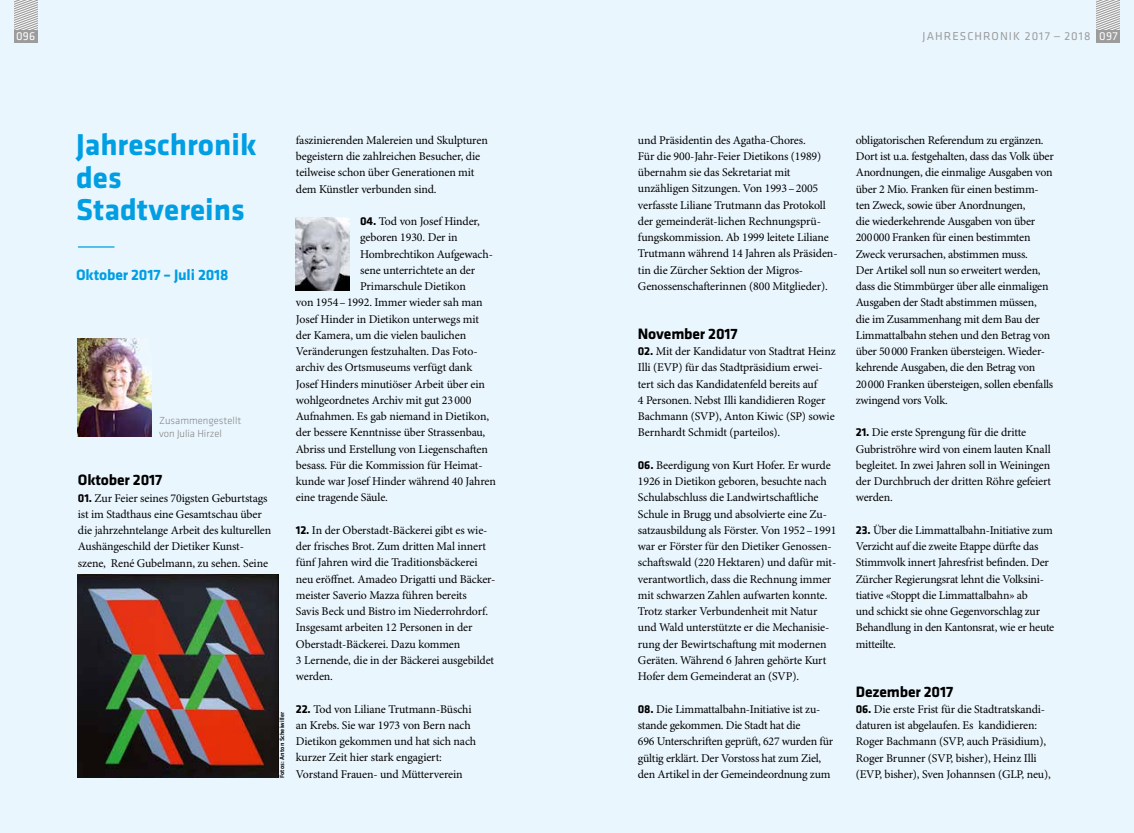
<style>
.page{position:relative;width:1134px;height:833px;background:#eaf6fe}
.page>*{position:absolute;margin:0;border:0;box-sizing:border-box;transform-origin:0 0}
.t1{font:31.25px/32.5px "Klavika Basic Bold 5";color:#009ee3}
.t2{font:15.62px "Klavika Basic Bold 5";letter-spacing:-.01em;color:#000}
.t3{font:15.62px "Klavika Basic Bold 5";letter-spacing:-.01em;color:#009ee3}
.t4{font:11.88px/16.2px "Minion Pro Regular 15";letter-spacing:-.015em;color:#000}
.t5{font:11.88px "Klavika Basic Regular 4";letter-spacing:.09em;color:#9c9c9d}
.t6{font:11.88px "Klavika Basic Regular 4";color:#fff}
.t7{font:10.62px/12.5px "Klavika Basic Light 12";color:#868786}
.t8{font:6.25px "Klavika Basic Medium 4";letter-spacing:.02em;color:#000}
.s1{font-family:"Klavika Basic Bold 5"}
.s2{color:#fff}
</style>
<div class="page">
<svg style="left:1097px;top:0;width:23px;height:30px"></svg>
<div style="left:1097px;top:30px;width:23px;height:13px;background:#9c9c9d"></div>
<img style="left:78px;top:339px;width:74px;height:97px">
<hr style="left:78px;top:246px;width:36px;height:2px;background:#009ee3">
<svg style="left:14px;top:0;width:23px;height:30px"></svg>
<div style="left:14px;top:30px;width:23px;height:13px;background:#9c9c9d"></div>
<img style="left:78px;top:574px;width:200px;height:204px">
<img style="left:296px;top:217px;width:53px;height:73px">
<p class="t6" style="left:16px;top:28px;width:21px">096</p>
<h1 class="t1" style="left:76px;top:127px;width:182px">Jahreschronik des<br>Stadtvereins</h1>
<h2 class="t3" style="left:76px;top:264px;width:154px">Oktober 2017 – Juli 2018</h2>
<p class="t7" style="left:159px;top:414px;width:84px">Zusammengestellt von Julia Hirzel</p>
<h2 class="t2" style="left:78px;top:469px;width:86px">Oktober 2017</h2>
<p class="t4" style="left:78px;top:490px;width:195px"><span class="s1">01.</span> Zur Feier seines 70igsten Geburtstags ist im Stadthaus eine Gesamtschau über die jahrzehntelange Arbeit des kulturellen Aushängeschild der Dietiker Kunst&shy;szene, René Gubelmann, zu sehen. Seine</p>
<p class="t8" style="left:278px;top:778px;width:68px;rotate:-90deg">Fotos: Anton Scheiwiller</p>
<p class="t4" style="left:296px;top:132px;width:193px">faszinierenden Malereien und Skulpturen begeistern die zahlreichen Besucher, die teilweise schon über Generationen mit dem Künstler verbunden sind.</p>
<p class="t4" style="left:360px;top:214px;width:121px"><span class="s1">04.</span> Tod von Josef Hinder,</p>
<p class="t4" style="left:360px;top:230px;width:99px">geboren 1930. Der in</p>
<p class="t4" style="left:360px;top:246px;width:134px">Hombrechtikon Aufgewach-</p>
<p class="t4" style="left:360px;top:262px;width:117px">sene unterrichtete an der</p>
<p class="t4" style="left:360px;top:279px;width:107px">Primarschule Dietikon</p>
<p class="t4" style="left:296px;top:295px;width:188px">von 1954–1992. Immer wieder sah man</p>
<p class="t4" style="left:296px;top:311px;width:185px">Josef Hinder in Dietikon unterwegs mit</p>
<p class="t4" style="left:296px;top:327px;width:172px">der Kamera, um die vielen baulichen</p>
<p class="t4" style="left:296px;top:344px;width:183px">Veränderungen festzuhalten. Das Foto-</p>
<p class="t4" style="left:296px;top:360px;width:178px">archiv des Ortsmuseums verfügt dank</p>
<p class="t4" style="left:296px;top:376px;width:191px">Josef Hinders minutiöser Arbeit über ein</p>
<p class="t4" style="left:296px;top:392px;width:177px">wohlgeordnetes Archiv mit gut 23000</p>
<p class="t4" style="left:296px;top:409px;width:195px">Aufnahmen. Es gab niemand in Dietikon,</p>
<p class="t4" style="left:296px;top:425px;width:191px">der bessere Kenntnisse über Strassenbau,</p>
<p class="t4" style="left:296px;top:441px;width:194px">Abriss und Erstellung von Liegenschaften</p>
<p class="t4" style="left:296px;top:457px;width:188px">besass. Für die Kommission für Heimat-</p>
<p class="t4" style="left:296px;top:474px;width:201px">kunde war Josef Hinder während 40 Jahren</p>
<p class="t4" style="left:296px;top:490px;width:94px">eine tragende Säule.</p>
<p class="t4" style="left:296px;top:522px;width:201px"><span class="s1">12.</span> In der Oberstadt-Bäckerei gibt es wie&shy;der frisches Brot. Zum dritten Mal innert fünf Jahren wird die Traditionsbäckerei neu eröffnet. Amadeo Drigatti und Bäcker&shy;meister Saverio Mazza führen bereits<br>Savis Beck und Bistro im Niederrohrdorf.<br>Insgesamt arbeiten 12 Personen in der Oberstadt-Bäckerei. Dazu kommen<br>3 Lernende, die in der Bäckerei ausgebildet werden.</p>
<p class="t4" style="left:296px;top:701px;width:182px"><span class="s1">22.</span> Tod von Liliane Trutmann-Büschi an Krebs. Sie war 1973 von Bern nach Dietikon gekommen und hat sich nach kurzer Zeit hier stark engagiert:<br>Vorstand Frauen- und Mütterverein</p>
<p class="t5" style="left:923px;top:28px;width:197px">JAHRESCHRONIK 2017 — 2018 <span class="s2">097</span></p>
<p class="t4" style="left:638px;top:132px;width:201px">und Präsidentin des Agatha-Chores.<br>Für die 900-Jahr-Feier Dietikons (1989) übernahm sie das Sekretariat mit unzähligen Sitzungen. Von 1993–2005 verfasste Liliane Trutmann das Protokoll der gemeinderät-lichen Rechnungsprü&shy;fungskommission. Ab 1999 leitete Liliane Trutmann während 14 Jahren als Präsiden&shy;tin die Zürcher Sektion der Migros-Genossenschafterinnen (800 Mitglieder).</p>
<h2 class="t2" style="left:638px;top:322px;width:101px">November 2017</h2>
<p class="t4" style="left:638px;top:344px;width:199px"><span class="s1">02.</span> Mit der Kandidatur von Stadtrat Heinz Illi (EVP) für das Stadtpräsidium erwei&shy;tert sich das Kandidatenfeld bereits auf<br>4 Personen. Nebst Illi kandidieren Roger Bachmann (SVP), Anton Kiwic (SP) sowie Bernhardt Schmidt (parteilos).</p>
<p class="t4" style="left:638px;top:457px;width:200px"><span class="s1">06.</span> Beerdigung von Kurt Hofer. Er wurde 1926 in Dietikon geboren, besuchte nach Schulabschluss die Landwirtschaftliche Schule in Brugg und absolvierte eine Zu&shy;satzausbildung als Förster. Von 1952–1991 war er Förster für den Dietiker Genossen&shy;schaftswald (220 Hektaren) und dafür mit&shy;verantwortlich, dass die Rechnung immer mit schwarzen Zahlen aufwarten konnte.<br>Trotz starker Verbundenheit mit Natur und Wald unterstützte er die Mechanisie&shy;rung der Bewirtschaftung mit modernen Geräten. Während 6 Jahren gehörte Kurt Hofer dem Gemeinderat an (SVP).</p>
<p class="t4" style="left:638px;top:701px;width:197px"><span class="s1">08.</span> Die Limmattalbahn-Initiative ist zu&shy;stande gekommen. Die Stadt hat die<br>696 Unterschriften geprüft, 627 wurden für gültig erklärt. Der Vorstoss hat zum Ziel, den Artikel in der Gemeindeordnung zum</p>
<p class="t4" style="left:856px;top:132px;width:200px">obligatorischen Referendum zu ergänzen.<br>Dort ist u.a. festgehalten, dass das Volk über Anordnungen, die einmalige Ausgaben von über 2 Mio. Franken für einen bestimm&shy;ten Zweck, sowie über Anordnungen,<br>die wiederkehrende Ausgaben von über 200000 Franken für einen bestimmten Zweck verursachen, abstimmen muss.<br>Der Artikel soll nun so erweitert werden, dass die Stimmbürger über alle einmaligen Ausgaben der Stadt abstimmen müssen,<br>die im Zusammenhang mit dem Bau der Limmattalbahn stehen und den Betrag von über 50000 Franken übersteigen. Wieder&shy;kehrende Ausgaben, die den Betrag von 20000 Franken übersteigen, sollen ebenfalls zwingend vors Volk.</p>
<p class="t4" style="left:856px;top:425px;width:197px"><span class="s1">21.</span> Die erste Sprengung für die dritte Gubriströhre wird von einem lauten Knall begleitet. In zwei Jahren soll in Weiningen der Durchbruch der dritten Röhre gefeiert werden.</p>
<p class="t4" style="left:856px;top:522px;width:200px"><span class="s1">23.</span> Über die Limmattalbahn-Initiative zum Verzicht auf die zweite Etappe dürfte das Stimmvolk innert Jahresfrist befinden. Der Zürcher Regierungsrat lehnt die Volksini&shy;tiative «Stoppt die Limmattalbahn» ab<br>und schickt sie ohne Gegenvorschlag zur Behandlung in den Kantonsrat, wie er heute mitteilte.</p>
<h2 class="t2" style="left:856px;top:680px;width:99px">Dezember 2017</h2>
<p class="t4" style="left:856px;top:701px;width:197px"><span class="s1">06.</span> Die erste Frist für die Stadtratskandi&shy;daturen ist abgelaufen. Es kandidieren:<br>Roger Bachmann (SVP, auch Präsidium), Roger Brunner (SVP, bisher), Heinz Illi (EVP, bisher), Sven Johannsen (GLP, neu),</p>
</div>
